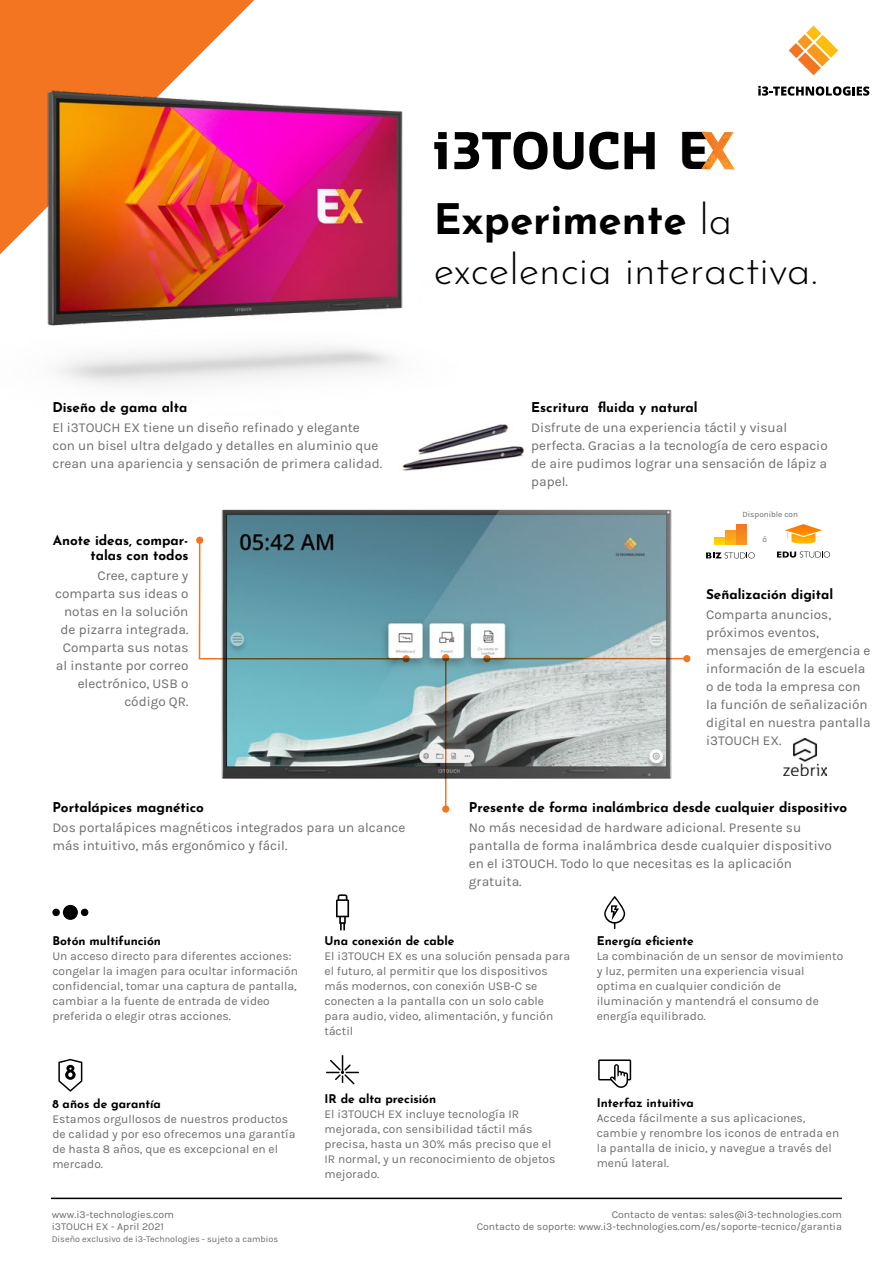
<style>
.page{position:relative;width:893px;height:1263px;background:#fff}
.page>*{position:absolute;margin:0;border:0;box-sizing:border-box;transform-origin:0 0}
.t1{font:700 49.5px "Sansa";color:#000}
.t2{font:300 42px/50.4px "Josefin Sans";color:#000}
.t3{font:13.5px/18px "Karla";color:#6d6c6f}
.t4{font:700 13.5px/15px "Josefin Sans";color:#000;text-align:right}
.t5{font:12px/15px "Karla";color:#6d6c6f}
.t6{font:700 12px "Josefin Sans";color:#000}
.t7{font:10.5px/12px "Karla";color:#6d6c6f;text-align:right}
.t8{font:9px "Karla";color:#6d6c6f}
.t9{font:8.1px "Karla";color:#6d6c6f}
.s1{font-weight:700}
</style>
<div class="page">
<img style="left:402px;top:424px;width:123px;height:47px">
<svg style="left:52px;top:905px;width:36px;height:15px"></svg>
<div style="left:63px;top:905px;width:15px;height:15px;background:#000;border-radius:50%"></div>
<div style="left:52px;top:909px;width:8px;height:7px;background:#000;border-radius:50%"></div>
<div style="left:81px;top:909px;width:7px;height:7px;background:#000;border-radius:50%"></div>
<svg style="left:70px;top:1058px;width:13px;height:24px"></svg>
<svg style="left:58px;top:1059px;width:24px;height:33px"></svg>
<svg style="left:336px;top:894px;width:13px;height:36px"></svg>
<svg style="left:326px;top:1055px;width:33px;height:29px"></svg>
<svg style="left:604px;top:896px;width:21px;height:33px"></svg>
<svg style="left:631px;top:1060px;width:1px;height:20px"></svg>
<svg style="left:598px;top:1059px;width:33px;height:29px"></svg>
<svg style="left:198px;top:539px;width:13px;height:121px"></svg>
<div style="left:196px;top:537px;width:7px;height:7px;background:#f47521;border-radius:50%"></div>
<hr style="left:445px;top:658px;width:1px;height:151px;background:#f47521">
<div style="left:442px;top:805px;width:7px;height:8px;background:#f47521;border-radius:50%"></div>
<hr style="left:487px;top:658px;width:200px;height:1px;background:#f47521">
<div style="left:683px;top:655px;width:7px;height:7px;background:#f47521;border-radius:50%"></div>
<img style="left:211px;top:509px;width:471px;height:277px">
<svg style="left:789px;top:26px;width:49px;height:49px"></svg>
<svg style="left:758px;top:86px;width:111px;height:10px"></svg>
<div style="left:0;top:0;width:254px;height:18px;background:#f47521"></div>
<img style="left:0;top:18px;width:488px;height:413px">
<div style="left:434px;top:132px;width:300px;height:37px;background:#fff"></div>
<svg style="left:434px;top:132px;width:13px;height:37px"></svg>
<svg style="left:454px;top:132px;width:129px;height:37px"></svg>
<svg style="left:589px;top:132px;width:29px;height:37px"></svg>
<svg style="left:624px;top:132px;width:31px;height:37px"></svg>
<img style="left:702px;top:132px;width:32px;height:37px">
<svg style="left:715px;top:538px;width:9px;height:7px"></svg>
<svg style="left:725px;top:531px;width:10px;height:14px"></svg>
<svg style="left:736px;top:524px;width:10px;height:21px"></svg>
<svg style="left:706px;top:552px;width:49px;height:6px"></svg>
<svg style="left:777px;top:551px;width:53px;height:7px"></svg>
<svg style="left:785px;top:524px;width:37px;height:20px"></svg>
<img style="left:784px;top:738px;width:42px;height:38px">
<hr style="left:51px;top:1197px;width:791px;height:2px;background:#000">
<h1 class="t1" style="left:678px;top:118px;width:33px">E</h1>
<h2 class="t2" style="left:434px;top:190px;width:385px"><span class="s1">Experimente</span> la excelencia interactiva.</h2>
<p class="t4" style="left:52px;top:397px;width:137px">Diseño de gama alta</p>
<p class="t3" style="left:52px;top:418px;width:331px">El i3TOUCH EX tiene un diseño refinado y elegante con un bisel ultra delgado y detalles en aluminio que crean una apariencia y sensación de primera calidad.</p>
<p class="t4" style="left:53px;top:530px;width:137px">Anote ideas, compar&shy;talas con todos</p>
<p class="t3" style="left:55px;top:566px;width:135px;text-align:right">Cree, capture y comparta sus ideas o notas en la solución de pizarra integrada.<br>Comparta sus notas al instante por correo electrónico, USB o código QR.</p>
<p class="t4" style="left:52px;top:798px;width:153px">Portalápices magnético</p>
<p class="t3" style="left:52px;top:819px;width:355px">Dos portalápices magnéticos integrados para un alcance más intuitivo, más ergonómico y fácil.</p>
<p class="t4" style="left:531px;top:397px;width:168px">Escritura fluida y natural</p>
<p class="t3" style="left:531px;top:418px;width:298px">Disfrute de una experiencia táctil y visual perfecta. Gracias a la tecnología de cero espacio de aire pudimos lograr una sensación de lápiz a papel.</p>
<p class="t9" style="left:742px;top:510px;width:57px">Disponible con</p>
<p class="t9" style="left:762px;top:535px;width:6px">ó</p>
<p class="t4" style="left:706px;top:585px;width:129px">Señalización digital</p>
<p class="t3" style="left:706px;top:606px;width:166px">Comparta anuncios, próximos eventos, mensajes de emergencia e información de la escuela o de toda la empresa con la función de señalización digital en nuestra pantalla i3TOUCH EX.</p>
<p class="t4" style="left:469px;top:798px;width:380px">Presente de forma inalámbrica desde cualquier dispositivo</p>
<p class="t3" style="left:469px;top:819px;width:364px">No más necesidad de hardware adicional. Presente su pantalla de forma inalámbrica desde cualquier dispositivo en el i3TOUCH. Todo lo que necesitas es la aplicación gratuita.</p>
<p class="t6" style="left:52px;top:930px;width:110px">Botón multifunción</p>
<p class="t5" style="left:52px;top:948px;width:247px">Un acceso directo para diferentes acciones: congelar la imagen para ocultar información confidencial, tomar una captura de pantalla, cambiar a la fuente de entrada de video preferida o elegir otras acciones.</p>
<p class="t6" style="left:52px;top:1093px;width:110px">8 años de garantía</p>
<p class="t5" style="left:52px;top:1111px;width:245px">Estamos orgullosos de nuestros productos de calidad y por eso ofrecemos una garantía de hasta 8 años, que es excepcional en el mercado.</p>
<p class="t7" style="left:52px;top:1209px;width:124px;text-align:left">www.i3-technologies.com i3TOUCH EX - April 2021</p>
<p class="t8" style="left:52px;top:1234px;width:228px">Diseño exclusivo de i3-Technologies - sujeto a cambios</p>
<p class="t6" style="left:325px;top:930px;width:131px">Una conexión de cable</p>
<p class="t5" style="left:325px;top:948px;width:247px">El i3TOUCH EX es una solución pensada para el futuro, al permitir que los dispositivos más modernos, con conexión USB-C se conecten a la pantalla con un solo cable para audio, video, alimentación, y función táctil</p>
<p class="t6" style="left:325px;top:1088px;width:113px">IR de alta precisión</p>
<p class="t5" style="left:325px;top:1106px;width:232px">El i3TOUCH EX incluye tecnología IR mejorada, con sensibilidad táctil más precisa, hasta un 30% más preciso que el IR normal, y un reconocimiento de objetos mejorado.</p>
<p class="t6" style="left:597px;top:930px;width:99px">Energía eficiente</p>
<p class="t5" style="left:597px;top:948px;width:248px">La combinación de un sensor de movimiento y luz, permiten una experiencia visual optima en cualquier condición de iluminación y mantendrá el consumo de energía equilibrado.</p>
<p class="t6" style="left:597px;top:1092px;width:99px">Interfaz intuitiva</p>
<p class="t5" style="left:597px;top:1110px;width:244px">Acceda fácilmente a sus aplicaciones, cambie y renombre los iconos de entrada en la pantalla de inicio, y navegue a través del menú lateral.</p>
<p class="t7" style="left:477px;top:1209px;width:367px">Contacto de ventas: sales@i3-technologies.com<br>Contacto de soporte: www.i3-technologies.com/es/soporte-tecnico/garantia</p>
</div>
